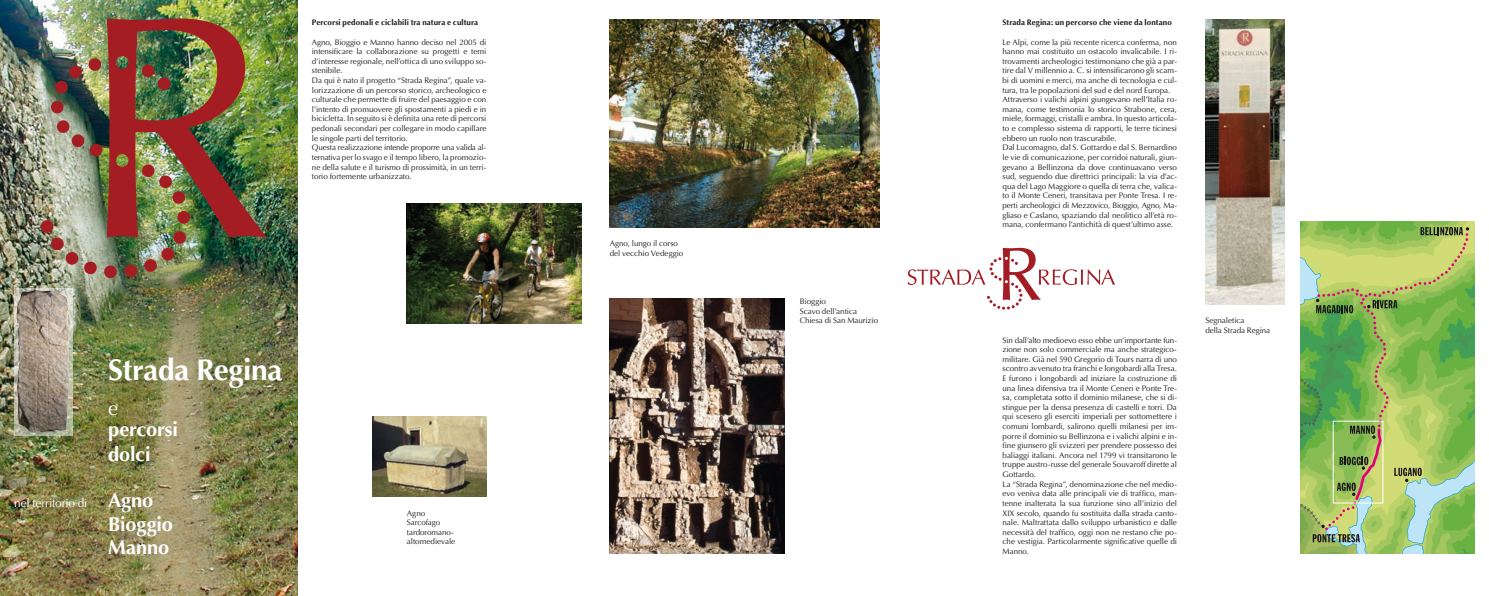
<style>
.page{position:relative;width:1489px;height:596px;background:#fff}
.page>*{position:absolute;margin:0;border:0;box-sizing:border-box;transform-origin:0 0}
.t1{font:700 30px "Optima";letter-spacing:-.01em;color:#fff}
.t2{font:700 20px/25px "Optima";letter-spacing:-.01em;color:#fff}
.t3{font:20px "Optima";color:#fff}
.t4{font:12px "Optima";letter-spacing:-.02em;color:#fff}
.t5{font:8px/9.6px "Optima";color:#1a171c}
.t6{font:700 8px "Optima";letter-spacing:.01em;color:#1a171c}
.s1{font-weight:700;font-size:20px}
</style>
<div class="page">
<img style="left:609px;top:298px;width:175px;height:255px">
<svg style="left:907px;top:248px;width:207px;height:61px"></svg>
<svg style="left:1300px;top:221px;width:174px;height:332px;background:#91bb63"></svg>
<div style="left:1332px;top:421px;width:50px;height:82px;border:1px solid #fff"></div>
<img style="left:0;top:0;width:298px;height:595px">
<img style="left:407px;top:203px;width:174px;height:120px">
<img style="left:41px;top:18px;width:226px;height:260px">
<img style="left:609px;top:20px;width:270px;height:207px">
<img style="left:1205px;top:20px;width:79px;height:284px">
<img style="left:372px;top:416px;width:114px;height:80px">
<svg style="left:14px;top:288px;width:58px;height:147px;background:#a69c8c"></svg>
<img style="left:16px;top:290px;width:19px;height:125px">
<p class="t6" style="left:312px;top:18px;width:168px">Percorsi pedonali e ciclabili tra natura e cultura</p>
<p class="t5" style="left:312px;top:37px;width:176px">Agno, Bioggio e Manno hanno deciso nel 2005 di intensificare la collaborazione su progetti e temi d’interesse regionale, nell’ottica di uno sviluppo so&shy;stenibile.<br>Da qui è nato il progetto “Strada Regina”, quale va&shy;lorizzazione di un percorso storico, archeologico e culturale che permette di fruire del paesaggio e con l’intento di promuovere gli spostamenti a piedi e in bicicletta. In seguito si è definita una rete di percorsi pedonali secondari per collegare in modo capillare le singole parti del territorio.<br>Questa realizzazione intende proporre una valida al&shy;ternativa per lo svago e il tempo libero, la promozio&shy;ne della salute e il turismo di prossimità, in un terri&shy;torio fortemente urbanizzato.</p>
<h1 class="t1" style="left:108px;top:352px;width:176px">Strada Regina</h1>
<h2 class="t3" style="left:108px;top:396px;width:11px">e</h2>
<h2 class="t2" style="left:108px;top:416px;width:71px">percorsi dolci</h2>
<h3 class="t4" style="left:14px;top:495px;width:141px">nel territorio di <span class="s1">Agno</span></h3>
<h2 class="t2" style="left:108px;top:512px;width:66px;line-height:23px">Bioggio<br>Manno</h2>
<p class="t5" style="left:407px;top:508px;width:50px">Agno<br>Sarcofago tardoromano&shy;altomedievale</p>
<p class="t5" style="left:609px;top:239px;width:75px">Agno, lungo il corso del vecchio Vedeggio</p>
<p class="t5" style="left:799px;top:296px;width:80px">Bioggio<br>Scavo dell’antica<br>Chiesa di San Maurizio</p>
<p class="t6" style="left:1002px;top:18px;width:171px">Strada Regina: un percorso che viene da lontano</p>
<p class="t5" style="left:1002px;top:37px;width:176px">Le Alpi, come la più recente ricerca conferma, non hanno mai costituito un ostacolo invalicabile. I ri&shy;trovamenti archeologici testimoniano che già a par&shy;tire dal V millennio a. C. si intensificarono gli scam&shy;bi di uomini e merci, ma anche di tecnologia e cul&shy;tura, tra le popolazioni del sud e del nord Europa.<br>Attraverso i valichi alpini giungevano nell’Italia ro&shy;mana, come testimonia lo storico Strabone, cera, miele, formaggi, cristalli e ambra. In questo articola&shy;to e complesso sistema di rapporti, le terre ticinesi ebbero un ruolo non trascurabile.<br>Dal Lucomagno, dal S. Gottardo e dal S. Bernardino le vie di comunicazione, per corridoi naturali, giun&shy;gevano a Bellinzona da dove continuavano verso sud, seguendo due direttrici principali: la via d’ac&shy;qua del Lago Maggiore o quella di terra che, valica&shy;to il Monte Ceneri, transitava per Ponte Tresa. I re&shy;perti archeologici di Mezzovico, Bioggio, Agno, Ma&shy;gliaso e Caslano, spaziando dal neolitico all’età ro&shy;mana, confermano l’antichità di quest’ultimo asse.</p>
<p class="t5" style="left:1002px;top:335px;width:176px">Sin dall’alto medioevo esso ebbe un’importante fun&shy;zione non solo commerciale ma anche strategico&shy;militare. Già nel 590 Gregorio di Tours narra di uno scontro avvenuto tra franchi e longobardi alla Tresa.<br>E furono i longobardi ad iniziare la costruzione di una linea difensiva tra il Monte Ceneri e Ponte Tre&shy;sa, completata sotto il dominio milanese, che si di&shy;stingue per la densa presenza di castelli e torri. Da qui scesero gli eserciti imperiali per sottomettere i comuni lombardi, salirono quelli milanesi per im&shy;porre il dominio su Bellinzona e i valichi alpini e in&shy;fine giunsero gli svizzeri per prendere possesso dei baliaggi italiani. Ancora nel 1799 vi transitarono le truppe austro-russe del generale Souvaroff dirette al Gottardo.<br>La “Strada Regina”, denominazione che nel medio&shy;evo veniva data alle principali vie di traffico, man&shy;tenne inalterata la sua funzione sino all’inizio del XIX secolo, quando fu sostituita dalla strada canto&shy;nale. Maltrattata dallo sviluppo urbanistico e dalle necessità del traffico, oggi non ne restano che po&shy;che vestigia. Particolarmente significative quelle di Manno.</p>
<p class="t5" style="left:1205px;top:316px;width:66px">Segnaletica<br>della Strada Regina</p>
</div>
